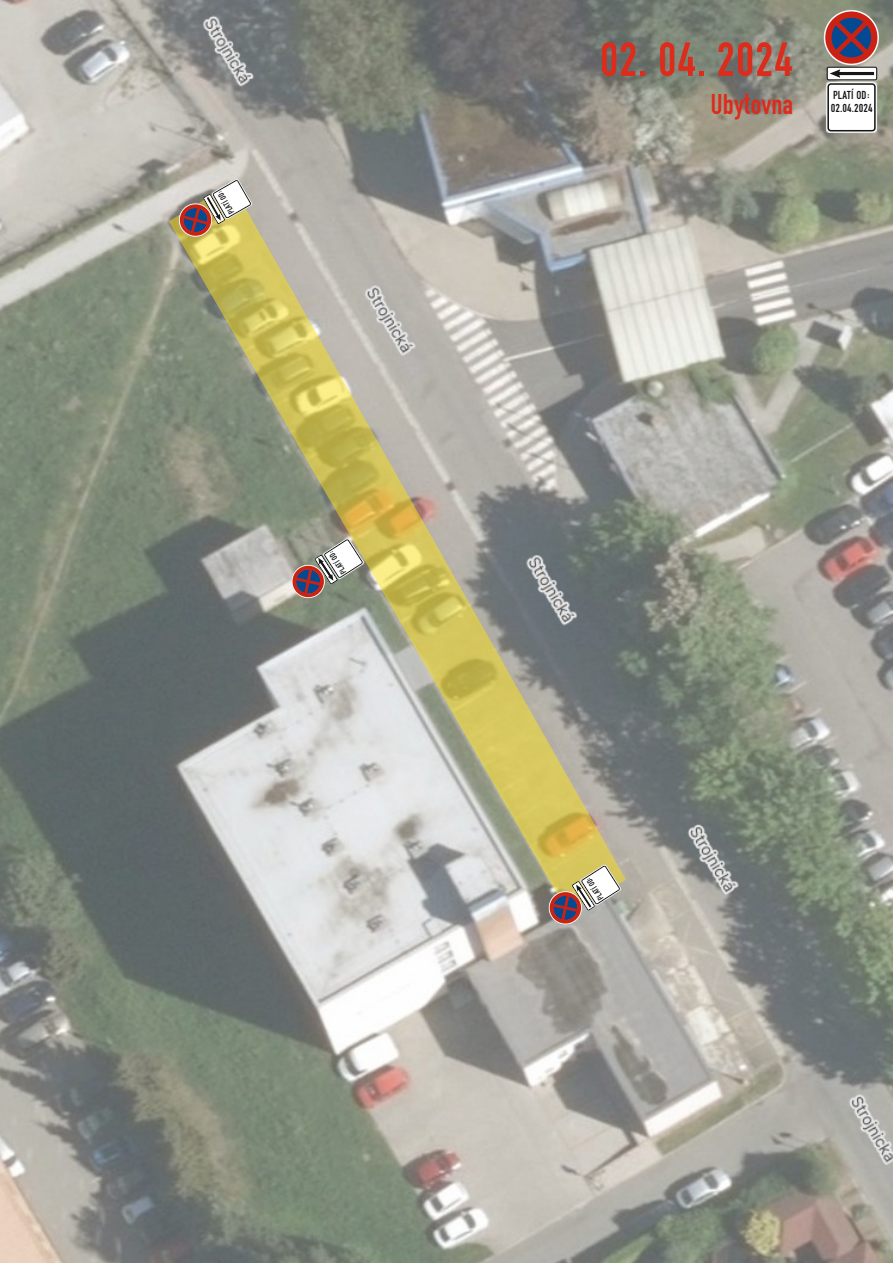
<style>
.page{position:relative;width:893px;height:1263px;background:#fff}
.page>*{position:absolute;margin:0;border:0;box-sizing:border-box;transform-origin:0 0}
.t1{font:50.1px "Znacky uzke";color:#dd2b1c}
.t2{font:30px "Znacky uzke";color:#dd2b1c}
.t3{font:12.15px/13.5px "Znacky uzke";color:#151616}
.t4{font:8.55px "Znacky uzke";color:#151616}
</style>
<div class="page">
<img style="left:0;top:0;width:893px;height:1263px">
<svg style="left:169px;top:184px;width:457px;height:729px;background:#acab97"></svg>
<svg style="left:549px;top:864px;width:72px;height:60px"></svg>
<svg style="left:824px;top:10px;width:55px;height:123px"></svg>
<svg style="left:179px;top:179px;width:73px;height:58px"></svg>
<svg style="left:291px;top:538px;width:73px;height:60px"></svg>
<p class="t4" style="left:229px;top:215px;width:27px;rotate:-120deg">PLATÍ OD:</p>
<p class="t4" style="left:342px;top:575px;width:27px;rotate:-123deg">PLATÍ OD:</p>
<h1 class="t1" style="left:599px;top:42px;width:195px">02. 04. 2024</h1>
<h2 class="t2" style="left:710px;top:94px;width:84px">Ubytovna</h2>
<h3 class="t3" style="left:831px;top:89px;width:44px">PLATÍ OD:<br>02.04.2024</h3>
<p class="t4" style="left:599px;top:901px;width:27px;rotate:-123deg">PLATÍ OD:</p>
</div>
